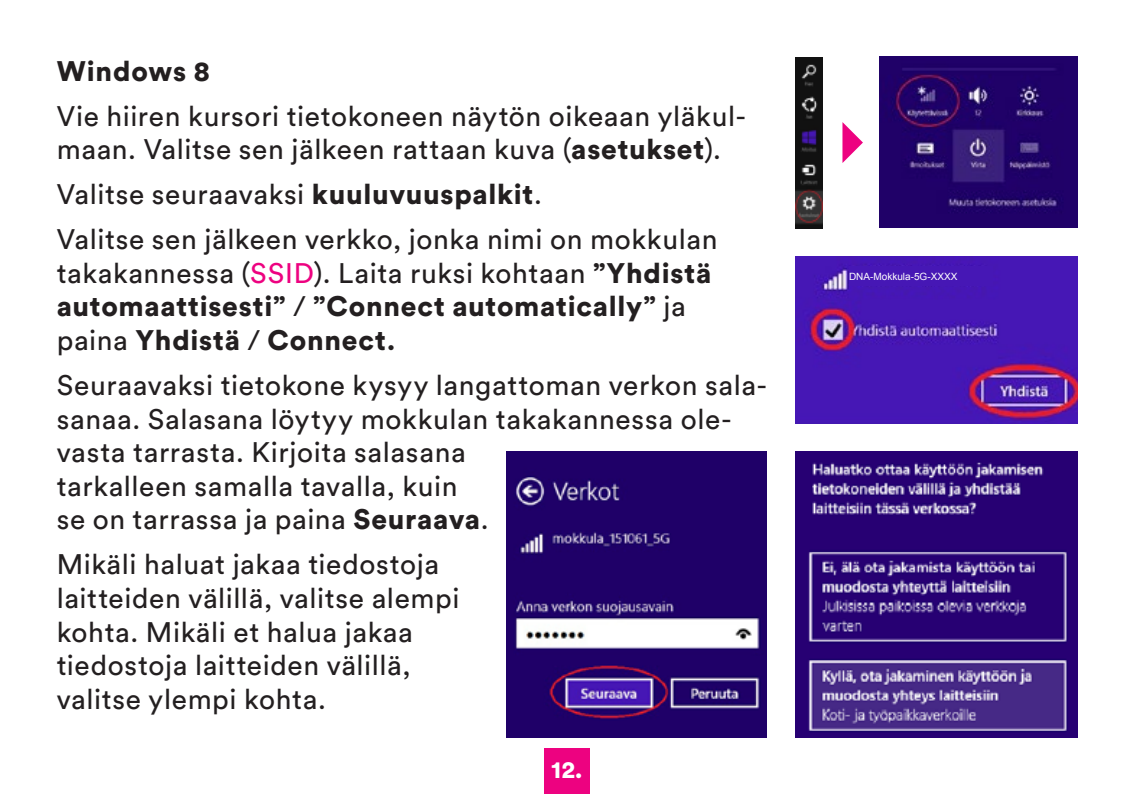
<style>
.page{position:relative;width:1134px;height:794px;background:#fff}
.page>*{position:absolute;margin:0;border:0;box-sizing:border-box;transform-origin:0 0}
.t1{font:28px/33.6px "Circular Std";letter-spacing:.025em;color:#231f20}
.t2{font:900 28px/33.6px "Circular Std";letter-spacing:.025em;color:#231f20}
.t3{font:900 24px "Circular Std";color:#fff}
.t4{font:10px "Arial";color:#fff}
.s1{font-weight:900}
.s2{font-weight:400}
.s3{font-weight:400;color:#ed0280}
.s4{font-weight:700}
</style>
<div class="page">
<div style="left:544px;top:748px;width:46px;height:46px;background:#ed0280"></div>
<img style="left:879px;top:57px;width:198px;height:171px">
<img style="left:795px;top:57px;width:28px;height:171px">
<svg style="left:842px;top:122px;width:21px;height:41px"></svg>
<img style="left:795px;top:256px;width:282px;height:167px">
<div style="left:849px;top:266px;width:143px;height:19px;background:#4617b5"></div>
<img style="left:795px;top:452px;width:282px;height:285px">
<img style="left:507px;top:452px;width:260px;height:285px">
<p class="t2" style="left:57px;top:53px;width:155px">Windows 8</p>
<p class="t1" style="left:57px;top:99px;width:691px">Vie hiiren kursori tietokoneen näytön oikeaan yläkul&shy;maan. Valitse sen jälkeen rattaan kuva (<span class="s1">asetukset</span>).</p>
<p class="t1" style="left:57px;top:172px;width:662px;line-height:44.8px">Valitse seuraavaksi <span class="s1">kuuluvuuspalkit</span>.<br>Valitse sen jälkeen verkko, jonka nimi on mokkulan</p>
<p class="t2" style="left:57px;top:255px;width:656px"><span class="s2">takakannessa (</span><span class="s3">SSID</span><span class="s2">). Laita ruksi kohtaan</span> ”Yhdistä automaattisesti” <span class="s2">/</span> ”Connect automatically” <span class="s2">ja paina</span> Yhdistä <span class="s2">/</span> Connect<span class="s4">.</span></p>
<p class="t1" style="left:57px;top:368px;width:709px">Seuraavaksi tietokone kysyy langattoman verkon sala&shy;sanaa. Salasana löytyy mokkulan takakannessa ole&shy;vasta tarrasta. Kirjoita salasana<br>tarkalleen samalla tavalla, kuin<br>se on tarrassa ja paina <span class="s1">Seuraava</span>.</p>
<p class="t1" style="left:57px;top:547px;width:404px">Mikäli haluat jakaa tiedostoja laitteiden välillä, valitse alempi kohta. Mikäli et halua jakaa tiedostoja laitteiden välillä, valitse ylempi kohta.</p>
<p class="t3" style="left:551px;top:753px;width:33px">12.</p>
<p class="t4" style="left:849px;top:269px;width:110px">DNA-Mokkula-5G-XXXX</p>
</div>
